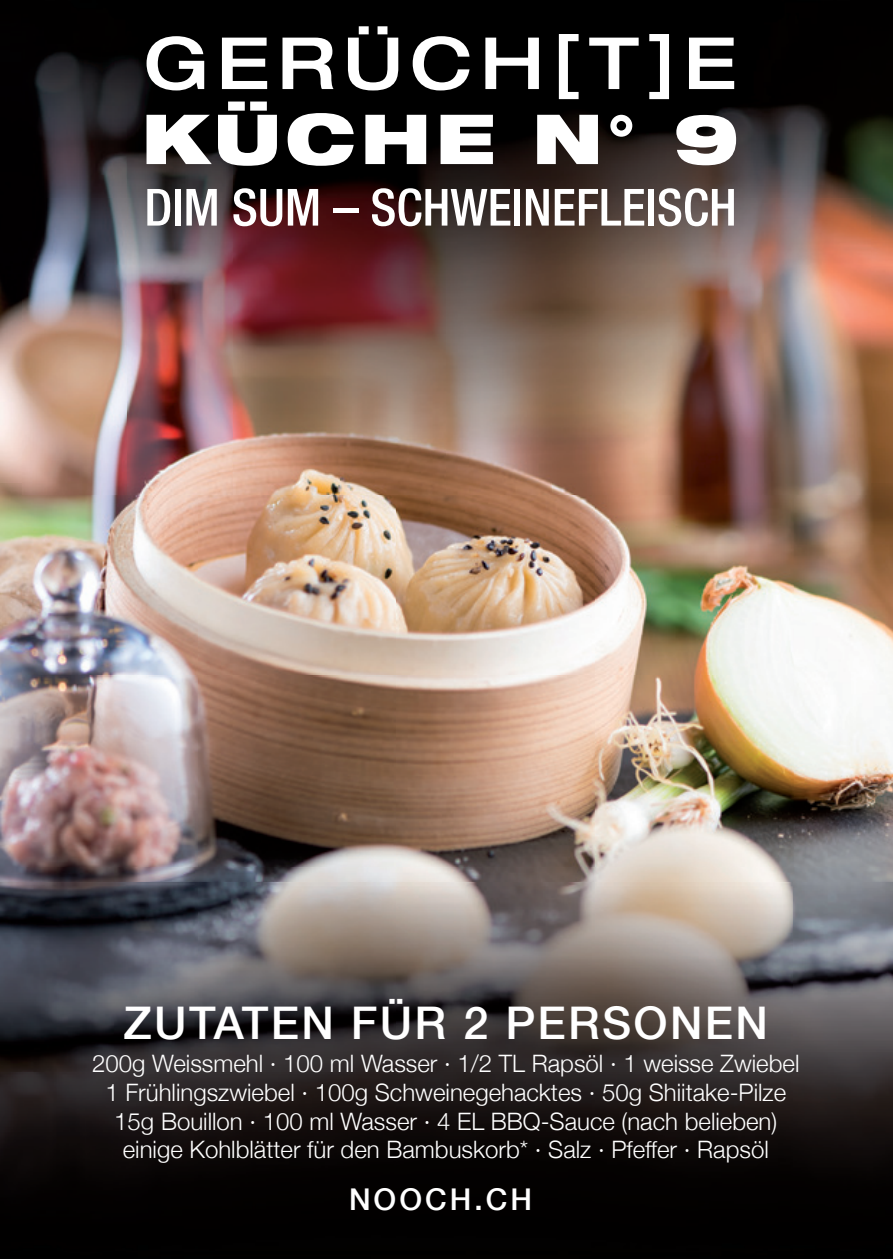
<style>
.page{position:relative;width:893px;height:1259px;background:#fff}
.page>*{position:absolute;margin:0;border:0;box-sizing:border-box;transform-origin:0 0}
.t1{font:500 expanded 72px "Helvetica Neue";letter-spacing:.1em;color:#fff}
.t2{font:900 expanded 69px "Helvetica Neue";letter-spacing:.07em;color:#fff}
.t3{font:500 condensed 51.3px "Helvetica Neue";color:#fff}
.t4{font:500 45px "Helvetica Neue";letter-spacing:.05em;color:#fff}
.t5{font:500 30px "Helvetica Neue";letter-spacing:.1em;color:#fff}
.t6{font:300 24px/28.8px "Helvetica Neue";color:#fff;text-align:center}
</style>
<div class="page">
<img style="left:0;top:482px;width:198px;height:385px">
<img style="left:0;top:0;width:22px;height:482px">
<img style="left:198px;top:494px;width:596px;height:373px">
<img style="left:794px;top:482px;width:99px;height:385px">
<img style="left:870px;top:0;width:23px;height:482px">
<img style="left:0;top:867px;width:893px;height:392px">
<img style="left:22px;top:198px;width:848px;height:296px">
<img style="left:22px;top:0;width:848px;height:198px">
<h1 class="t1" style="left:144px;top:19px;width:594px">GERÜCH[T]E</h1>
<h2 class="t2" style="left:142px;top:94px;width:599px">KÜCHE N° 9</h2>
<h3 class="t3" style="left:144px;top:177px;width:594px">DIM SUM – SCHWEINEFLEISCH</h3>
<h3 class="t4" style="left:124px;top:995px;width:646px">ZUTATEN FÜR 2 PERSONEN</h3>
<p class="t6" style="left:92px;top:1048px;width:709px">200g Weissmehl · 100 ml Wasser · 1/2 TL Rapsöl · 1 weisse Zwiebel 1 Frühlingszwiebel · 100g Schweinegehacktes · 50g Shiitake-Pilze 15g Bouillon · 100 ml Wasser · 4 EL BBQ-Sauce (nach belieben) einige Kohlblätter für den Bambuskorb* · Salz · Pfeffer · Rapsöl</p>
<p class="t5" style="left:349px;top:1181px;width:185px">NOOCH.CH</p>
</div>
